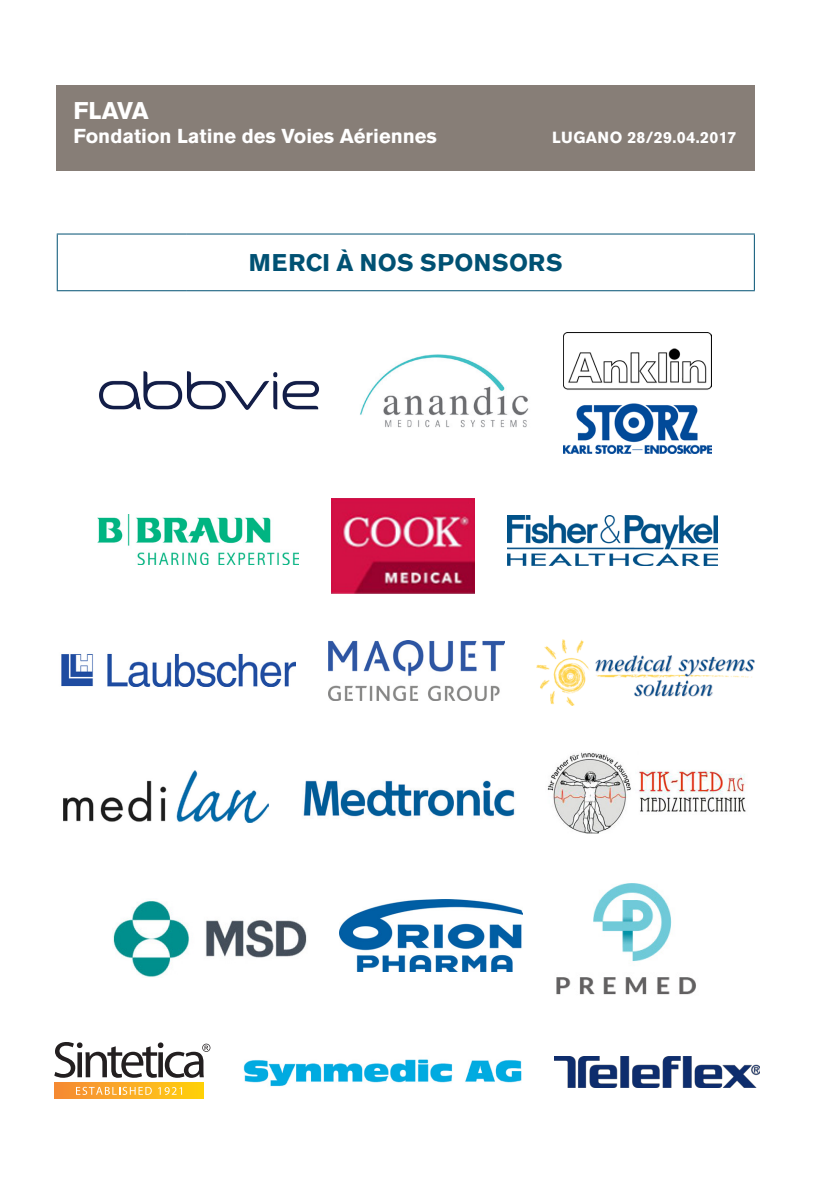
<style>
.page{position:relative;width:840px;height:1191px;background:#fff}
.page>*{position:absolute;margin:0;border:0;box-sizing:border-box;transform-origin:0 0}
.t1{font:700 24px "Akzidenz Grotesk BE";letter-spacing:.02em;color:#005173}
.t2{font:700 24px "Akzidenz Grotesk BE";letter-spacing:-.03em;color:#fff}
.t3{font:700 20px "Akzidenz Grotesk BE";color:#fff}
.t4{font:700 16px "Akzidenz Grotesk BE";letter-spacing:.02em;color:#fff}
</style>
<div class="page">
<div style="left:57px;top:85px;width:697px;height:85px;background:#877e77"></div>
<svg style="left:57px;top:291px;width:697px;height:1px"></svg>
<hr style="left:185px;top:291px;width:2px;height:30px;background:#fff">
<hr style="left:57px;top:233px;width:129px;height:1px;background:#005173">
<hr style="left:57px;top:234px;width:1px;height:56px;background:#005173">
<hr style="left:186px;top:233px;width:568px;height:1px;background:#005173">
<hr style="left:753px;top:234px;width:1px;height:56px;background:#005173">
<hr style="left:57px;top:290px;width:129px;height:1px;background:#005173">
<hr style="left:186px;top:290px;width:568px;height:1px;background:#005173">
<img style="left:563px;top:333px;width:147px;height:120px">
<img style="left:360px;top:354px;width:169px;height:74px">
<img style="left:99px;top:371px;width:220px;height:39px">
<img style="left:61px;top:653px;width:234px;height:33px">
<img style="left:536px;top:639px;width:218px;height:66px">
<img style="left:328px;top:641px;width:176px;height:59px">
<img style="left:554px;top:1056px;width:205px;height:31px">
<img style="left:243px;top:1059px;width:278px;height:28px">
<svg style="left:54px;top:1083px;width:150px;height:15px"></svg>
<svg style="left:54px;top:1042px;width:156px;height:35px"></svg>
<svg style="left:76px;top:1086px;width:76px;height:8px"></svg>
<svg style="left:158px;top:1087px;width:24px;height:7px"></svg>
<img style="left:339px;top:899px;width:183px;height:72px">
<img style="left:113px;top:901px;width:194px;height:76px">
<img style="left:556px;top:883px;width:140px;height:112px">
<img style="left:331px;top:499px;width:143px;height:95px">
<img style="left:97px;top:514px;width:202px;height:50px">
<img style="left:507px;top:515px;width:209px;height:50px">
<img style="left:63px;top:770px;width:206px;height:52px">
<img style="left:547px;top:752px;width:199px;height:82px">
<img style="left:303px;top:780px;width:212px;height:37px">
<p class="t2" style="left:74px;top:97px;width:77px">FLAVA</p>
<p class="t3" style="left:74px;top:124px;width:364px">Fondation Latine des Voies Aériennes</p>
<p class="t4" style="left:551px;top:128px;width:186px">LUGANO 28/29.04.2017</p>
<p class="t1" style="left:249px;top:249px;width:315px">MERCI À NOS SPONSORS</p>
</div>
